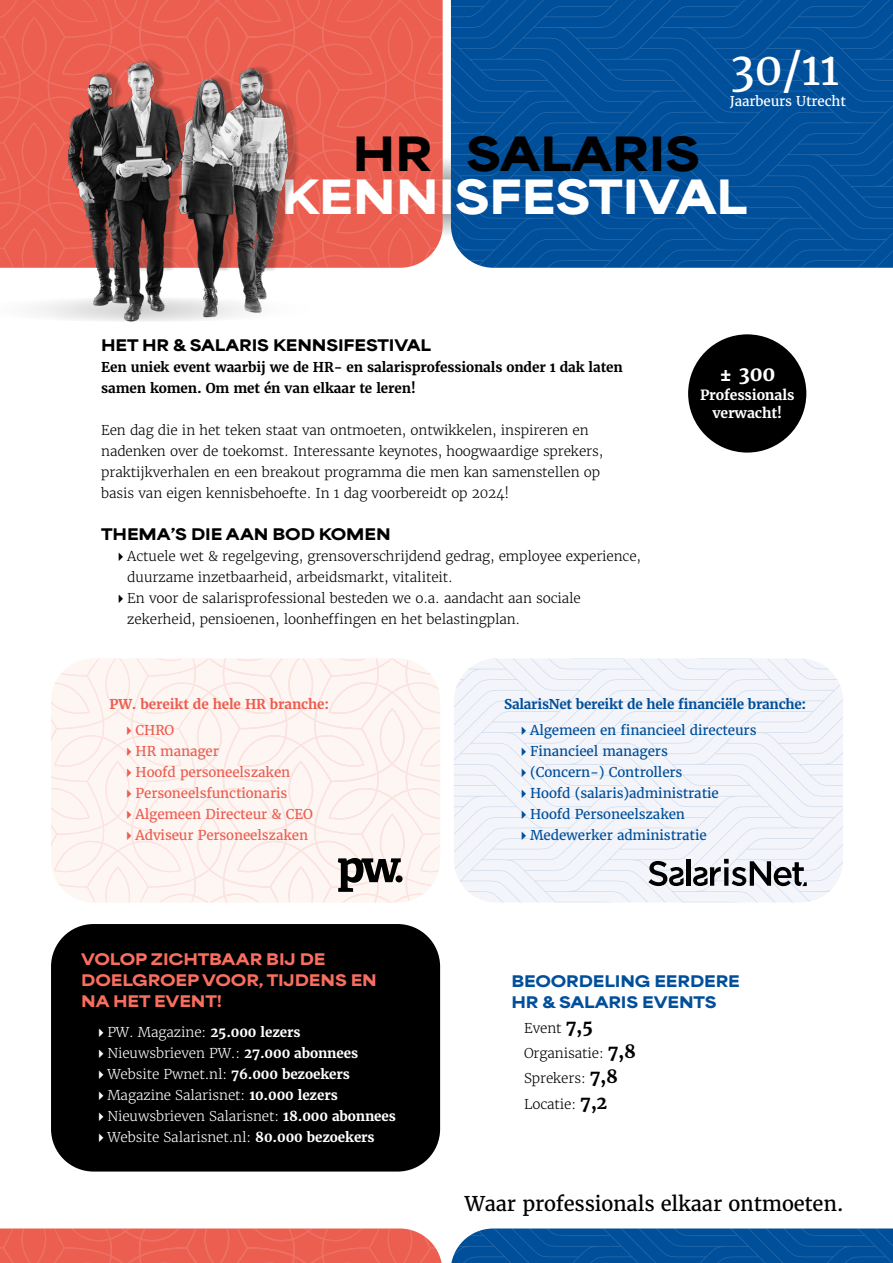
<style>
.page{position:relative;width:893px;height:1263px;background:#fff}
.page>*{position:absolute;margin:0;border:0;box-sizing:border-box;transform-origin:0 0}
.t1{font:45px "Merriweather";color:#fff}
.t2{font:900 44.25px "Area Extended";letter-spacing:-.01em;color:#fff}
.t3{font:900 44.25px "Area Extended";letter-spacing:-.01em;color:#000}
.t4{font:20.25px "Merriweather";letter-spacing:-.01em;color:#000}
.t5{font:700 20.25px "Merriweather";color:#fff}
.t6{font:900 15px/21px "Area Extended";letter-spacing:-.01em;color:#fa6e5f}
.t7{font:900 15px "Area Extended";letter-spacing:-.01em;color:#000}
.t8{font:900 15px/21px "Area Extended";letter-spacing:-.01em;color:#004f9a}
.t9{font:700 13.95px/18.6px "Merriweather";letter-spacing:-.01em;color:#fff;text-align:center}
.t10{font:300 13.5px/21px "Merriweather";letter-spacing:-.01em;color:#000}
.t11{font:300 13.5px "Merriweather";letter-spacing:-.01em;color:#fff}
.t12{font:13.5px "Merriweather";letter-spacing:-.01em;color:#004f9a}
.t13{font:13.5px "Merriweather";letter-spacing:-.01em;color:#eb5e50}
.t14{font:700 13.5px/21px "Merriweather";letter-spacing:-.01em;color:#000}
.t15{font:700 13.5px "Merriweather";letter-spacing:-.02em;color:#004f9a}
.t16{font:700 13.5px "Merriweather";letter-spacing:-.01em;color:#eb5e50}
.t17{font:13.5px "Merriweather";letter-spacing:-.01em;color:#fff}
.s1{font-weight:700}
.s2{font-weight:700;font-size:18px}
</style>
<div class="page">
<div style="left:51px;top:924px;width:389px;height:247px;background:#000;border-radius:43px"></div>
<svg style="left:403px;top:153px;width:87px;height:87px"></svg>
<svg style="left:451px;top:0;width:442px;height:268px;background:#03519b"></svg>
<svg style="left:0;top:26px;width:46px;height:242px;background:#eb6052"></svg>
<svg style="left:397px;top:26px;width:46px;height:242px;background:#eb6558"></svg>
<div style="left:688px;top:334px;width:118px;height:119px;background:#000;border-radius:50%"></div>
<svg style="left:451px;top:1228px;width:442px;height:35px;background:#0c579e"></svg>
<svg style="left:0;top:1228px;width:442px;height:35px;background:#eb6659"></svg>
<svg style="left:454px;top:658px;width:389px;height:245px"></svg>
<svg style="left:194px;top:658px;width:225px;height:7px;fill:#fef6f3"></svg>
<svg style="left:51px;top:665px;width:143px;height:237px;fill:#fef6f3"></svg>
<svg style="left:194px;top:665px;width:246px;height:237px;fill:#fef6f3"></svg>
<svg style="left:338px;top:858px;width:63px;height:34px"></svg>
<div style="left:396px;top:875px;width:7px;height:7px;background:#000;border-radius:50%"></div>
<img style="left:46px;top:0;width:351px;height:263px">
<img style="left:46px;top:263px;width:351px;height:34px">
<svg style="left:36px;top:297px;width:231px;height:25px"></svg>
<h2 class="t3" style="left:352px;top:114px;width:349px">HR SALARIS</h2>
<h1 class="t1" style="left:730px;top:40px;width:111px">30/11</h1>
<p class="t17" style="left:730px;top:92px;width:118px">Jaarbeurs Utrecht</p>
<h2 class="t2" style="left:281px;top:156px;width:468px">KENNISFESTIVAL</h2>
<p class="t7" style="left:101px;top:331px;width:331px">HET HR &amp; SALARIS KENNSIFESTIVAL</p>
<p class="t14" style="left:101px;top:356px;width:523px">Een uniek event waarbij we de HR- en salarisprofessionals onder 1 dak laten samen komen. Om met én van elkaar te leren!</p>
<p class="t10" style="left:101px;top:420px;width:504px">Een dag die in het teken staat van ontmoeten, ontwikkelen, inspireren en nadenken over de toekomst. Interessante keynotes, hoogwaardige sprekers, praktijkverhalen en een breakout programma die men kan samenstellen op basis van eigen kennisbehoefte. In 1 dag voorbereidt op 2024!</p>
<p class="t7" style="left:101px;top:520px;width:291px">THEMA’S DIE AAN BOD KOMEN</p>
<p class="t10" style="left:127px;top:546px;width:515px;text-indent:-13px">✔Actuele wet &amp; regelgeving, grensoverschrijdend gedrag, employee experience, duurzame inzetbaarheid, arbeidsmarkt, vitaliteit.</p>
<p class="t10" style="left:127px;top:588px;width:455px;text-indent:-13px">✔En voor de salarisprofessional besteden we o.a. aandacht aan sociale zekerheid, pensioenen, loonheffingen en het belastingplan.</p>
<h3 class="t5" style="left:719px;top:361px;width:58px">± 300</h3>
<p class="t9" style="left:700px;top:385px;width:96px">Professionals verwacht!</p>
<p class="t16" style="left:109px;top:696px;width:221px">PW. bereikt de hele HR branche:</p>
<p class="t13" style="left:122px;top:721px;width:54px">✔CHRO</p>
<p class="t13" style="left:122px;top:742px;width:98px">✔HR manager</p>
<p class="t13" style="left:122px;top:763px;width:170px">✔Hoofd personeelszaken</p>
<p class="t13" style="left:122px;top:784px;width:167px">✔Personeelsfunctionaris</p>
<p class="t13" style="left:122px;top:805px;width:192px">✔Algemeen Directeur &amp; CEO</p>
<p class="t13" style="left:122px;top:826px;width:187px">✔Adviseur Personeelszaken</p>
<p class="t6" style="left:81px;top:947px;width:297px">VOLOP ZICHTBAAR BIJ DE<br>DOELGROEP VOOR, TIJDENS EN<br>NA HET EVENT!</p>
<p class="t11" style="left:94px;top:1023px;width:208px">✔PW. Magazine: <span class="s1">25.000 lezers</span></p>
<p class="t11" style="left:94px;top:1044px;width:266px">✔Nieuwsbrieven PW.: <span class="s1">27.000 abonnees</span></p>
<p class="t11" style="left:94px;top:1065px;width:257px">✔Website Pwnet.nl: <span class="s1">76.000 bezoekers</span></p>
<p class="t11" style="left:94px;top:1086px;width:245px">✔Magazine Salarisnet: <span class="s1">10.000 lezers</span></p>
<p class="t11" style="left:94px;top:1107px;width:303px">✔Nieuwsbrieven Salarisnet: <span class="s1">18.000 abonnees</span></p>
<p class="t11" style="left:94px;top:1128px;width:282px">✔Website Salarisnet.nl: <span class="s1">80.000 bezoekers</span></p>
<p class="t15" style="left:504px;top:696px;width:304px">SalarisNet bereikt de hele financiële branche:</p>
<p class="t12" style="left:517px;top:721px;width:241px">✔Algemeen en financieel directeurs</p>
<p class="t12" style="left:517px;top:742px;width:153px">✔Financieel managers</p>
<p class="t12" style="left:517px;top:763px;width:167px">✔(Concern-) Controllers</p>
<p class="t12" style="left:517px;top:784px;width:203px">✔Hoofd (salaris)administratie</p>
<p class="t12" style="left:517px;top:805px;width:170px">✔Hoofd Personeelszaken</p>
<p class="t12" style="left:517px;top:826px;width:191px">✔Medewerker administratie</p>
<p class="t8" style="left:511px;top:969px;width:230px">BEOORDELING EERDERE<br>HR &amp; SALARIS EVENTS</p>
<p class="t10" style="left:524px;top:1015px;width:114px;line-height:25.2px">Event <span class="s2">7,5<br></span>Organisatie: <span class="s2">7,8<br></span>Sprekers: <span class="s2">7,8<br></span>Locatie: <span class="s2">7,2</span></p>
<h3 class="t4" style="left:465px;top:1191px;width:381px">Waar professionals elkaar ontmoeten.</h3>
</div>
